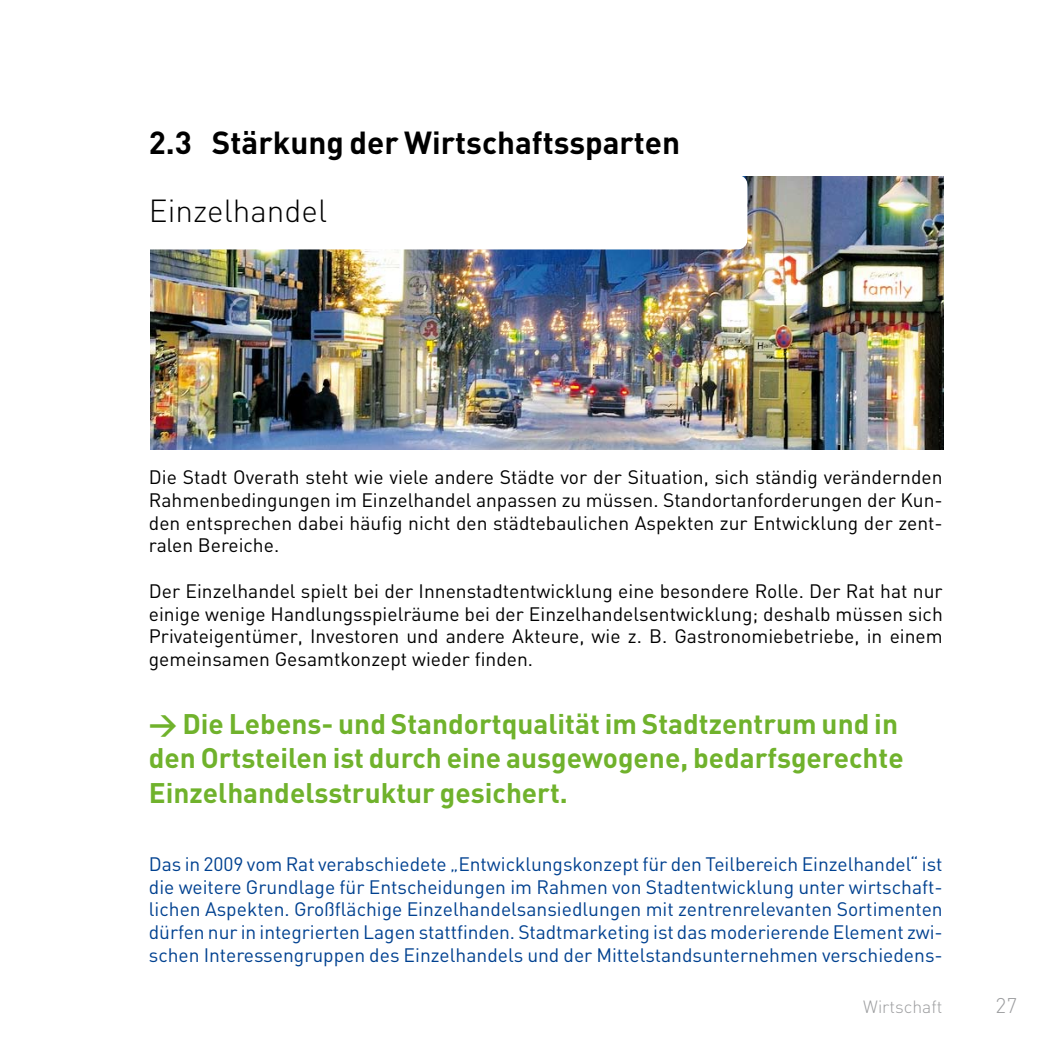
<style>
.page{position:relative;width:1042px;height:1042px;background:#fff}
.page>*{position:absolute;margin:0;border:0;box-sizing:border-box;transform-origin:0 0}
.t1{font:700 31.5px "DIN";color:#000}
.t2{font:300 31.5px "DIN";color:#000}
.t3{font:700 28px/34.1px "DIN";color:#70b22c}
.t4{font:300 21px "DIN";color:#9c9d9f}
.t5{font:19.25px/22.8px "DIN";color:#000;text-align:justify}
.t6{font:19.25px/22.8px "DIN";color:#004190;text-align:justify}
.t7{font:300 17.5px "DIN";color:#9c9d9f}
</style>
<div class="page">
<img style="left:150px;top:177px;width:793px;height:273px">
<div style="left:10px;top:185px;width:728px;height:55px;background:#fff"></div>
<h1 class="t1" style="left:149px;top:122px;width:533px">2.3 Stärkung der Wirtschaftssparten</h1>
<h1 class="t2" style="left:149px;top:192px;width:180px">Einzelhandel</h1>
<p class="t5" style="left:149px;top:465px;width:795px">Die Stadt Overath steht wie viele andere Städte vor der Situation, sich ständig verändernden Rahmenbedingungen im Einzelhandel anpassen zu müssen. Standortanforderungen der Kun&shy;den entsprechen dabei häufig nicht den städtebaulichen Aspekten zur Entwicklung der zent&shy;ralen Bereiche.</p>
<p class="t5" style="left:149px;top:579px;width:795px">Der Einzelhandel spielt bei der Innenstadtentwicklung eine besondere Rolle. Der Rat hat nur einige wenige Handlungsspielräume bei der Einzelhandelsentwicklung; deshalb müssen sich Privateigentümer, Investoren und andere Akteure, wie z. B. Gastronomiebetriebe, in einem gemeinsamen Gesamtkonzept wieder finden.</p>
<h2 class="t3" style="left:149px;top:706px;width:756px">&gt; Die Lebens- und Standortqualität im Stadtzentrum und in den Ortsteilen ist durch eine ausgewogene, bedarfsgerechte<br>Einzelhandelsstruktur gesichert.</h2>
<p class="t6" style="left:149px;top:852px;width:795px">Das in 2009 vom Rat verabschiedete „Entwicklungskonzept für den Teilbereich Einzelhandel“ ist die weitere Grundlage für Entscheidungen im Rahmen von Stadtentwicklung unter wirtschaft&shy;lichen Aspekten. Großflächige Einzelhandelsansiedlungen mit zentrenrelevanten Sortimenten dürfen nur in integrierten Lagen stattfinden. Stadtmarketing ist das moderierende Element zwi&shy;schen Interessengruppen des Einzelhandels und der Mittelstandsunternehmen verschiedens-</p>
<p class="t7" style="left:863px;top:995px;width:81px">Wirtschaft</p>
<p class="t4" style="left:995px;top:992px;width:23px">27</p>
</div>
